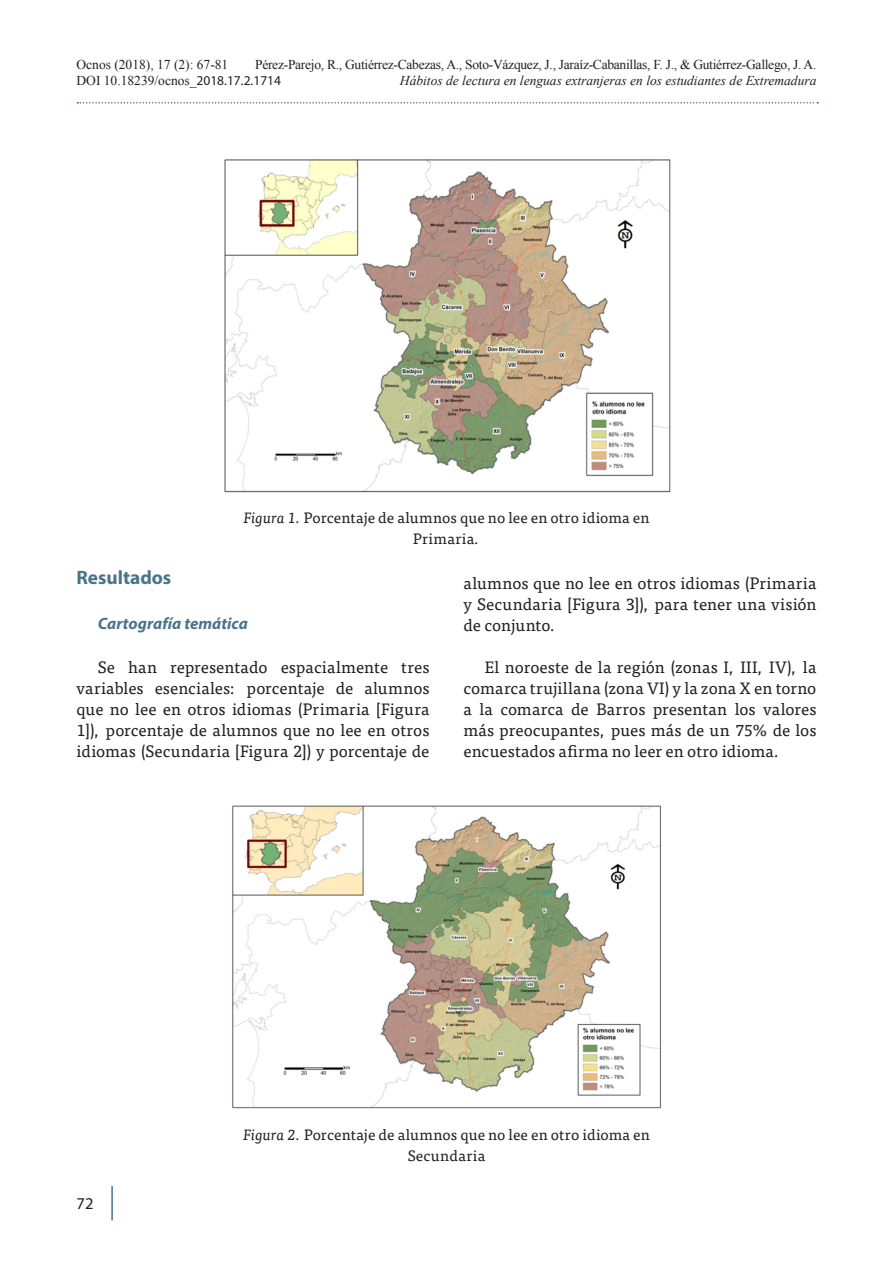
<style>
.page{position:relative;width:893px;height:1263px;background:#fff}
.page>*{position:absolute;margin:0;border:0;box-sizing:border-box;transform-origin:0 0}
.Apartado{font:700 19.35px "Myriad Pro";color:#49748a}
.Texto_corrido{font:16.5px/21px "Tisa Pro";letter-spacing:.005em;color:#231f20;text-align:justify}
.Subapartado{font:italic 700 16.5px "Myriad Pro";color:#49748a}
.t1{font:16.5px "Myriad Pro";color:#231f20}
.Título_figuras-image{font:15px/21px "Tisa Pro";letter-spacing:.01em;color:#231f20;text-align:center}
.t2{font:13.5px "Times New Roman";letter-spacing:-.02em;color:#231f20}
.t3{font:italic 13.5px "Times New Roman";color:#231f20}
.t4{font:13.5px/16.2px "Times New Roman";color:#231f20}
.s1{font-family:"Myriad Pro"}
.s2{font-style:italic}
</style>
<div class="page">
<svg style="left:77px;top:102px;width:741px;height:2px"></svg>
<hr style="left:111px;top:1187px;width:2px;height:33px;background:#49748a">
<img style="left:224px;top:159px;width:447px;height:334px">
<img style="left:232px;top:805px;width:430px;height:304px">
<p class="t2" style="left:255px;top:55px;width:563px">Pérez-Parejo, R., Gutiérrez-Cabezas, A., Soto-Vázquez, J., Jaraíz-Cabanillas, F. J., &amp; Gutiérrez-Gallego, J. A.</p>
<p class="t3" style="left:400px;top:71px;width:418px">Hábitos de lectura en lenguas extranjeras en los estudiantes de Extremadura</p>
<p class="t4" style="left:77px;top:56px;width:206px">Ocnos (2018), 17 (2): 67-81<br>DOI 10.18239/ocnos_<span class="s1">2018.17.2.1714</span></p>
<p class="Título_figuras-image" style="left:243px;top:506px;width:408px"><span class="s2">Figura 1.</span> Porcentaje de alumnos que no lee en otro idioma en<br>Primaria.</p>
<p class="Apartado" style="left:77px;top:565px;width:96px">Resultados</p>
<p class="Subapartado" style="left:98px;top:613px;width:152px">Cartografía temática</p>
<p class="Texto_corrido" style="left:77px;top:656px;width:354px;text-indent:21px">Se han representado espacialmente tres variables esenciales: porcentaje de alumnos que no lee en otros idiomas (Primaria [Figura 1]), porcentaje de alumnos que no lee en otros idiomas (Secundaria [Figura 2]) y porcentaje de</p>
<p class="Texto_corrido" style="left:463px;top:572px;width:354px">alumnos que no lee en otros idiomas (Primaria y Secundaria [Figura 3]), para tener una visión de conjunto.</p>
<p class="Texto_corrido" style="left:463px;top:656px;width:354px;text-indent:21px">El noroeste de la región (zonas I, III, IV), la comarca trujillana (zona VI) y la zona X en torno a la comarca de Barros presentan los valores más preocupantes, pues más de un 75% de los encuestados afirma no leer en otro idioma.</p>
<p class="t1" style="left:77px;top:1194px;width:18px">72</p>
<p class="Título_figuras-image" style="left:243px;top:1123px;width:408px"><span class="s2">Figura 2.</span> Porcentaje de alumnos que no lee en otro idioma en<br>Secundaria</p>
</div>
